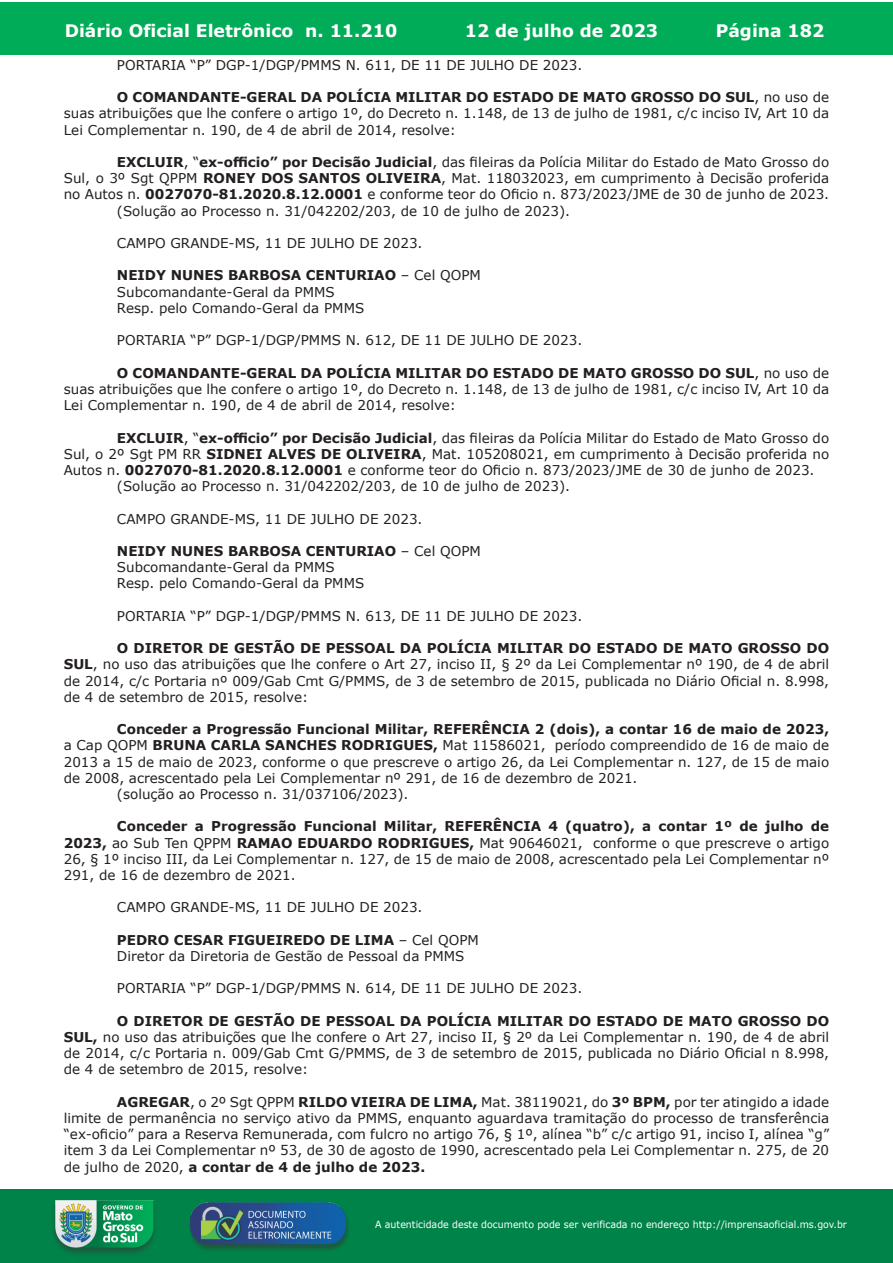
<style>
.page{position:relative;width:893px;height:1263px;background:#fff}
.page>*{position:absolute;margin:0;border:0;box-sizing:border-box;transform-origin:0 0}
.t1{font:700 17.25px "Verdana";color:#fff}
.t2{font:13.5px/16.2px "Verdana";color:#231f20;text-align:justify}
.t3{font:700 13.5px "Verdana";color:#231f20}
.t4{font:9.9px "Verdana";color:#fff;scale:.95 1}
.s1{font-weight:700}
</style>
<div class="page">
<div style="left:0;top:2px;width:893px;height:53px;background:#00ac57"></div>
<div style="left:1px;top:1189px;width:892px;height:74px;background:#008349"></div>
<img style="left:49px;top:1198px;width:111px;height:61px">
<img style="left:185px;top:1201px;width:168px;height:54px">
<p class="t1" style="left:65px;top:18px;width:334px">Diário Oficial Eletrônico n. 11.210</p>
<p class="t1" style="left:465px;top:18px;width:195px">12 de julho de 2023</p>
<p class="t1" style="left:716px;top:18px;width:110px">Página 182</p>
<p class="t2" style="left:117px;top:57px;width:467px">PORTARIA “P” DGP-1/DGP/PMMS N. 611, DE 11 DE JULHO DE 2023.</p>
<p class="t2" style="left:64px;top:89px;width:767px;text-indent:53px"><span class="s1">O COMANDANTE-GERAL DA POLÍCIA MILITAR DO ESTADO DE MATO GROSSO DO SUL</span>, no uso de suas atribuições que lhe confere o artigo 1º, do Decreto n. 1.148, de 13 de julho de 1981, c/c inciso IV, Art 10 da Lei Complementar n. 190, de 4 de abril de 2014, resolve:</p>
<p class="t2" style="left:117px;top:154px;width:714px"><span class="s1">EXCLUIR</span>, “<span class="s1">ex-officio” por Decisão Judicial</span>, das fileiras da Polícia Militar do Estado de Mato Grosso do</p>
<p class="t2" style="left:64px;top:170px;width:767px">Sul, o 3º Sgt QPPM <span class="s1">RONEY DOS SANTOS OLIVEIRA</span>, Mat. 118032023, em cumprimento à Decisão proferida</p>
<p class="t2" style="left:64px;top:186px;width:767px">no Autos n. <span class="s1">0027070-81.2020.8.12.0001</span> e conforme teor do Oficio n. 873/2023/JME de 30 de junho de 2023.</p>
<p class="t2" style="left:117px;top:203px;width:455px">(Solução ao Processo n. 31/042202/203, de 10 de julho de 2023).</p>
<p class="t2" style="left:117px;top:235px;width:307px">CAMPO GRANDE-MS, 11 DE JULHO DE 2023.</p>
<p class="t2" style="left:117px;top:267px;width:365px;text-align:left"><span class="s1">NEIDY NUNES BARBOSA CENTURIAO</span> – Cel QOPM<br>Subcomandante-Geral da PMMS<br>Resp. pelo Comando-Geral da PMMS</p>
<p class="t2" style="left:117px;top:332px;width:467px">PORTARIA “P” DGP-1/DGP/PMMS N. 612, DE 11 DE JULHO DE 2023.</p>
<p class="t2" style="left:64px;top:365px;width:767px;text-indent:53px"><span class="s1">O COMANDANTE-GERAL DA POLÍCIA MILITAR DO ESTADO DE MATO GROSSO DO SUL</span>, no uso de suas atribuições que lhe confere o artigo 1º, do Decreto n. 1.148, de 13 de julho de 1981, c/c inciso IV, Art 10 da Lei Complementar n. 190, de 4 de abril de 2014, resolve:</p>
<p class="t2" style="left:117px;top:429px;width:714px"><span class="s1">EXCLUIR</span>, “<span class="s1">ex-officio” por Decisão Judicial</span>, das fileiras da Polícia Militar do Estado de Mato Grosso do</p>
<p class="t2" style="left:64px;top:446px;width:767px">Sul, o 2º Sgt PM RR <span class="s1">SIDNEI ALVES DE OLIVEIRA</span>, Mat. 105208021, em cumprimento à Decisão proferida no</p>
<p class="t2" style="left:64px;top:462px;width:752px">Autos n. <span class="s1">0027070-81.2020.8.12.0001</span> e conforme teor do Oficio n. 873/2023/JME de 30 de junho de 2023.</p>
<p class="t2" style="left:117px;top:478px;width:455px">(Solução ao Processo n. 31/042202/203, de 10 de julho de 2023).</p>
<p class="t2" style="left:117px;top:510px;width:307px">CAMPO GRANDE-MS, 11 DE JULHO DE 2023.</p>
<p class="t2" style="left:117px;top:543px;width:365px;text-align:left"><span class="s1">NEIDY NUNES BARBOSA CENTURIAO</span> – Cel QOPM<br>Subcomandante-Geral da PMMS<br>Resp. pelo Comando-Geral da PMMS</p>
<p class="t2" style="left:117px;top:608px;width:467px">PORTARIA “P” DGP-1/DGP/PMMS N. 613, DE 11 DE JULHO DE 2023.</p>
<p class="t2" style="left:64px;top:640px;width:767px;text-indent:53px"><span class="s1">O DIRETOR DE GESTÃO DE PESSOAL DA POLÍCIA MILITAR DO ESTADO DE MATO GROSSO DO SUL</span>, no uso das atribuições que lhe confere o Art 27, inciso II, § 2º da Lei Complementar nº 190, de 4 de abril de 2014, c/c Portaria nº 009/Gab Cmt G/PMMS, de 3 de setembro de 2015, publicada no Diário Oficial n. 8.998, de 4 de setembro de 2015, resolve:</p>
<p class="t3" style="left:117px;top:720px;width:714px">Conceder a Progressão Funcional Militar, REFERÊNCIA 2 (dois), a contar 16 de maio de 2023,</p>
<p class="t2" style="left:64px;top:737px;width:767px">a Cap QOPM <span class="s1">BRUNA CARLA SANCHES RODRIGUES,</span> Mat 11586021, período compreendido de 16 de maio de</p>
<p class="t2" style="left:64px;top:753px;width:767px">2013 a 15 de maio de 2023, conforme o que prescreve o artigo 26, da Lei Complementar n. 127, de 15 de maio</p>
<p class="t2" style="left:64px;top:770px;width:575px">de 2008, acrescentado pela Lei Complementar nº 291, de 16 de dezembro de 2021.</p>
<p class="t2" style="left:117px;top:786px;width:293px">(solução ao Processo n. 31/037106/2023).</p>
<p class="t2" style="left:64px;top:818px;width:767px;text-indent:53px"><span class="s1">Conceder a Progressão Funcional Militar, REFERÊNCIA 4 (quatro), a contar 1º de julho de 2023,</span> ao Sub Ten QPPM <span class="s1">RAMAO EDUARDO RODRIGUES,</span> Mat 90646021, conforme o que prescreve o artigo 26, § 1º inciso III, da Lei Complementar n. 127, de 15 de maio de 2008, acrescentado pela Lei Complementar nº 291, de 16 de dezembro de 2021.</p>
<p class="t2" style="left:117px;top:899px;width:307px">CAMPO GRANDE-MS, 11 DE JULHO DE 2023.</p>
<p class="t2" style="left:117px;top:932px;width:363px"><span class="s1">PEDRO CESAR FIGUEIREDO DE LIMA</span> – Cel QOPM<br>Diretor da Diretoria de Gestão de Pessoal da PMMS</p>
<p class="t2" style="left:117px;top:980px;width:467px">PORTARIA “P” DGP-1/DGP/PMMS N. 614, DE 11 DE JULHO DE 2023.</p>
<p class="t2" style="left:64px;top:1013px;width:767px;text-indent:53px"><span class="s1">O DIRETOR DE GESTÃO DE PESSOAL DA POLÍCIA MILITAR DO ESTADO DE MATO GROSSO DO SUL,</span> no uso das atribuições que lhe confere o Art 27, inciso II, § 2º da Lei Complementar n. 190, de 4 de abril de 2014, c/c Portaria n. 009/Gab Cmt G/PMMS, de 3 de setembro de 2015, publicada no Diário Oficial n 8.998, de 4 de setembro de 2015, resolve:</p>
<p class="t2" style="left:64px;top:1094px;width:767px;text-indent:53px"><span class="s1">AGREGAR</span>, o 2º Sgt QPPM <span class="s1">RILDO VIEIRA DE LIMA,</span> Mat. 38119021, do <span class="s1">3º BPM,</span> por ter atingido a idade limite de permanência no serviço ativo da PMMS, enquanto aguardava tramitação do processo de transferência “ex-oficio” para a Reserva Remunerada, com fulcro no artigo 76, § 1º, alínea “b” c/c artigo 91, inciso I, alínea “g” item 3 da Lei Complementar nº 53, de 30 de agosto de 1990, acrescentado pela Lei Complementar n. 275, de 20 de julho de 2020, <span class="s1">a contar de 4 de julho de 2023.</span></p>
<p class="t4" style="left:375px;top:1218px;width:498px">A autenticidade deste documento pode ser verificada no endereço http://imprensaoficial.ms.gov.br</p>
</div>
